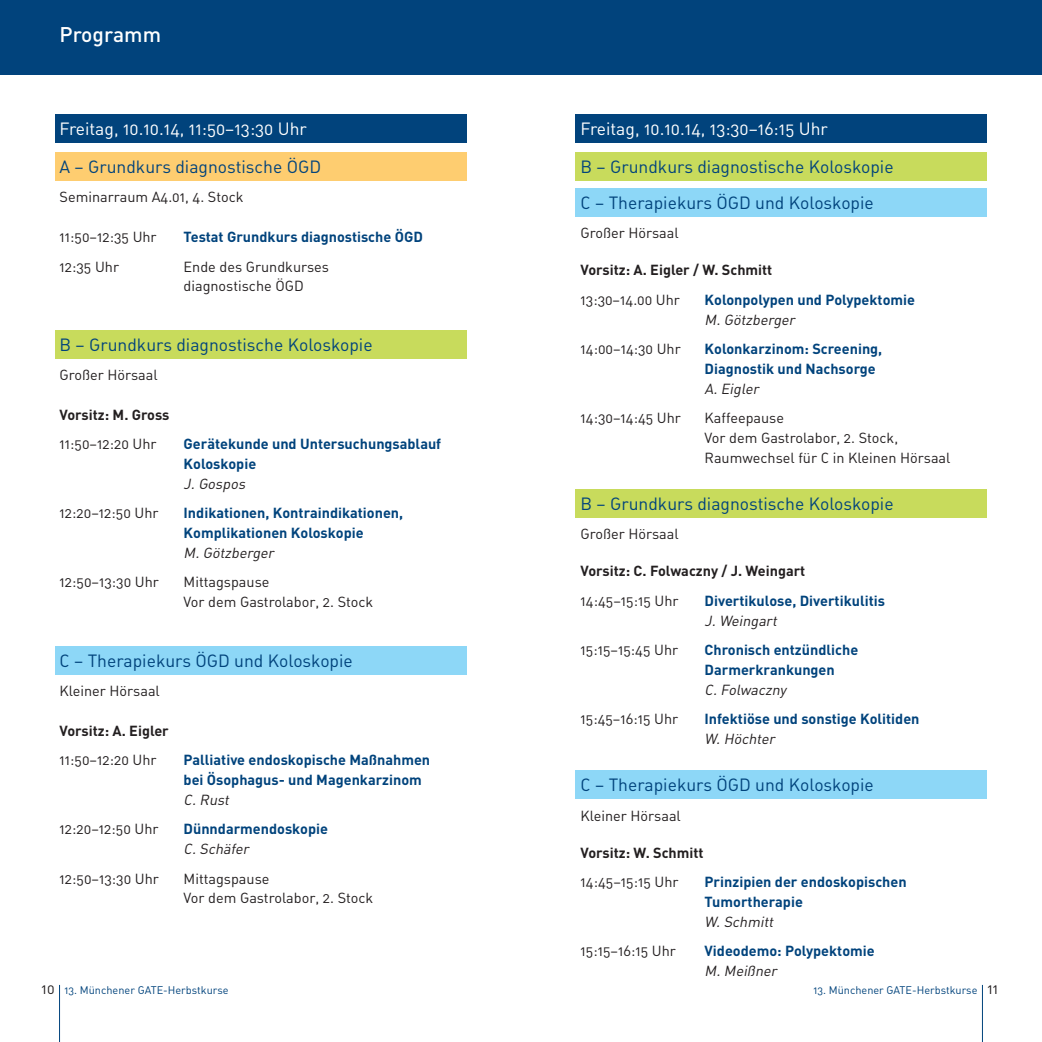
<style>
.page{position:relative;width:1042px;height:1042px;background:#fff}
.page>*{position:absolute;margin:0;border:0;box-sizing:border-box;transform-origin:0 0}
.t1{font:500 21px "DIN";color:#fff}
.t2{font:17.5px/35.9px "DIN Regular Alternate";color:#01437c}
.t3{font:17.5px "DIN Regular Alternate";color:#fff}
.t4{font:14.35px/19.6px "DIN Regular Alternate";color:#231f20}
.t5{font:700 14.35px/19.6px "DIN";color:#01437c}
.t6{font:700 14.35px "DIN";color:#231f20}
.t7{font:italic 14.35px "DIN Regular Alternate";color:#231f20}
.t8{font:10.85px "DIN Regular Alternate";color:#01437c}
.s1{font-size:14.35px;color:#231f20}
</style>
<div class="page">
<div style="left:0;top:0;width:521px;height:74px;background:#01437c"></div>
<div style="left:55px;top:114px;width:411px;height:29px;background:#01437c"></div>
<div style="left:55px;top:153px;width:411px;height:28px;background:#fecd70"></div>
<div style="left:55px;top:330px;width:411px;height:28px;background:#c8db5c"></div>
<div style="left:55px;top:646px;width:411px;height:29px;background:#8dd7f7"></div>
<div style="left:521px;top:0;width:521px;height:74px;background:#01437c"></div>
<div style="left:575px;top:114px;width:412px;height:29px;background:#01437c"></div>
<div style="left:575px;top:153px;width:412px;height:28px;background:#c8db5c"></div>
<div style="left:575px;top:189px;width:412px;height:28px;background:#8dd7f7"></div>
<div style="left:575px;top:489px;width:412px;height:28px;background:#c8db5c"></div>
<div style="left:575px;top:770px;width:412px;height:29px;background:#8dd7f7"></div>
<hr style="left:59px;top:985px;width:1px;height:57px;background:#01437c">
<hr style="left:982px;top:985px;width:1px;height:57px;background:#01437c">
<h1 class="t1" style="left:60px;top:27px;width:103px">Programm</h1>
<p class="t3" style="left:60px;top:122px;width:249px">Freitag, 10.10.14, 11:50–13:30 Uhr</p>
<p class="t2" style="left:60px;top:151px;width:263px">A – Grundkurs diagnostische ÖGD</p>
<p class="t4" style="left:60px;top:189px;width:186px">Seminarraum A4.01, 4. Stock</p>
<p class="t4" style="left:60px;top:229px;width:99px">11:50–12:35 Uhr</p>
<p class="t5" style="left:184px;top:228px;width:241px">Testat Grundkurs diagnostische ÖGD</p>
<p class="t4" style="left:60px;top:258px;width:61px">12:35 Uhr</p>
<p class="t4" style="left:184px;top:258px;width:147px">Ende des Grundkurses diagnostische ÖGD</p>
<p class="t2" style="left:60px;top:328px;width:315px">B – Grundkurs diagnostische Koloskopie</p>
<p class="t4" style="left:60px;top:367px;width:100px">Großer Hörsaal</p>
<p class="t6" style="left:60px;top:409px;width:111px">Vorsitz: M. Gross</p>
<p class="t4" style="left:60px;top:436px;width:99px">11:50–12:20 Uhr</p>
<p class="t5" style="left:184px;top:436px;width:259px">Gerätekunde und Untersuchungsablauf<br>Koloskopie</p>
<p class="t7" style="left:184px;top:478px;width:65px">J. Gospos</p>
<p class="t4" style="left:60px;top:505px;width:101px">12:20–12:50 Uhr</p>
<p class="t5" style="left:184px;top:505px;width:221px">Indikationen, Kontraindikationen,<br>Komplikationen Koloskopie</p>
<p class="t7" style="left:184px;top:547px;width:94px">M. Götzberger</p>
<p class="t4" style="left:60px;top:574px;width:101px">12:50–13:30 Uhr</p>
<p class="t4" style="left:184px;top:574px;width:191px">Mittagspause<br>Vor dem Gastrolabor, 2. Stock</p>
<p class="t2" style="left:60px;top:644px;width:295px">C – Therapiekurs ÖGD und Koloskopie</p>
<p class="t4" style="left:60px;top:683px;width:102px">Kleiner Hörsaal</p>
<p class="t6" style="left:60px;top:725px;width:111px">Vorsitz: A. Eigler</p>
<p class="t4" style="left:60px;top:752px;width:99px">11:50–12:20 Uhr</p>
<p class="t5" style="left:184px;top:751px;width:248px">Palliative endoskopische Maßnahmen bei Ösophagus- und Magenkarzinom</p>
<p class="t7" style="left:184px;top:794px;width:49px">C. Rust</p>
<p class="t4" style="left:60px;top:821px;width:101px">12:20–12:50 Uhr</p>
<p class="t5" style="left:184px;top:820px;width:146px">Dünndarmendoskopie</p>
<p class="t7" style="left:184px;top:844px;width:69px">C. Schäfer</p>
<p class="t4" style="left:60px;top:870px;width:101px">12:50–13:30 Uhr</p>
<p class="t4" style="left:184px;top:870px;width:191px">Mittagspause<br>Vor dem Gastrolabor, 2. Stock</p>
<p class="t8" style="left:42px;top:986px;width:188px"><span class="s1">10</span> 13. Münchener GATE-Herbstkurse</p>
<p class="t3" style="left:580px;top:122px;width:249px">Freitag, 10.10.14, 13:30–16:15 Uhr</p>
<p class="t2" style="left:580px;top:151px;width:315px">B – Grundkurs diagnostische Koloskopie<br>C – Therapiekurs ÖGD und Koloskopie</p>
<p class="t4" style="left:580px;top:225px;width:100px">Großer Hörsaal</p>
<p class="t6" style="left:580px;top:265px;width:193px">Vorsitz: A. Eigler / W. Schmitt</p>
<p class="t4" style="left:580px;top:292px;width:101px">13:30–14.00 Uhr</p>
<p class="t5" style="left:704px;top:291px;width:212px">Kolonpolypen und Polypektomie</p>
<p class="t7" style="left:704px;top:314px;width:94px">M. Götzberger</p>
<p class="t4" style="left:580px;top:341px;width:102px">14:00–14:30 Uhr</p>
<p class="t5" style="left:704px;top:341px;width:179px">Kolonkarzinom: Screening,<br>Diagnostik und Nachsorge</p>
<p class="t7" style="left:704px;top:383px;width:58px">A. Eigler</p>
<p class="t4" style="left:580px;top:410px;width:102px">14:30–14:45 Uhr</p>
<p class="t4" style="left:704px;top:410px;width:247px">Kaffeepause<br>Vor dem Gastrolabor, 2. Stock,<br>Raumwechsel für C in Kleinen Hörsaal</p>
<p class="t2" style="left:580px;top:487px;width:315px">B – Grundkurs diagnostische Koloskopie</p>
<p class="t4" style="left:580px;top:526px;width:100px">Großer Hörsaal</p>
<p class="t6" style="left:580px;top:566px;width:226px">Vorsitz: C. Folwaczny / J. Weingart</p>
<p class="t4" style="left:580px;top:593px;width:99px">14:45–15:15 Uhr</p>
<p class="t5" style="left:704px;top:592px;width:182px">Divertikulose, Divertikulitis</p>
<p class="t7" style="left:704px;top:615px;width:76px">J. Weingart</p>
<p class="t4" style="left:580px;top:642px;width:99px">15:15–15:45 Uhr</p>
<p class="t5" style="left:704px;top:641px;width:155px">Chronisch entzündliche<br>Darmerkrankungen</p>
<p class="t7" style="left:704px;top:684px;width:86px">C. Folwaczny</p>
<p class="t4" style="left:580px;top:711px;width:99px">15:45–16:15 Uhr</p>
<p class="t5" style="left:704px;top:710px;width:216px">Infektiöse und sonstige Kolitiden</p>
<p class="t7" style="left:704px;top:733px;width:74px">W. Höchter</p>
<p class="t2" style="left:580px;top:769px;width:295px">C – Therapiekurs ÖGD und Koloskopie</p>
<p class="t4" style="left:580px;top:807px;width:102px">Kleiner Hörsaal</p>
<p class="t6" style="left:580px;top:847px;width:125px">Vorsitz: W. Schmitt</p>
<p class="t4" style="left:580px;top:874px;width:99px">14:45–15:15 Uhr</p>
<p class="t5" style="left:704px;top:873px;width:204px">Prinzipien der endoskopischen<br>Tumortherapie</p>
<p class="t7" style="left:704px;top:916px;width:73px">W. Schmitt</p>
<p class="t4" style="left:580px;top:943px;width:97px">15:15–16:15 Uhr</p>
<p class="t5" style="left:704px;top:942px;width:172px">Videodemo: Polypektomie</p>
<p class="t7" style="left:704px;top:965px;width:76px">M. Meißner</p>
<p class="t8" style="left:813px;top:986px;width:186px">13. Münchener GATE-Herbstkurse <span class="s1">11</span></p>
</div>
